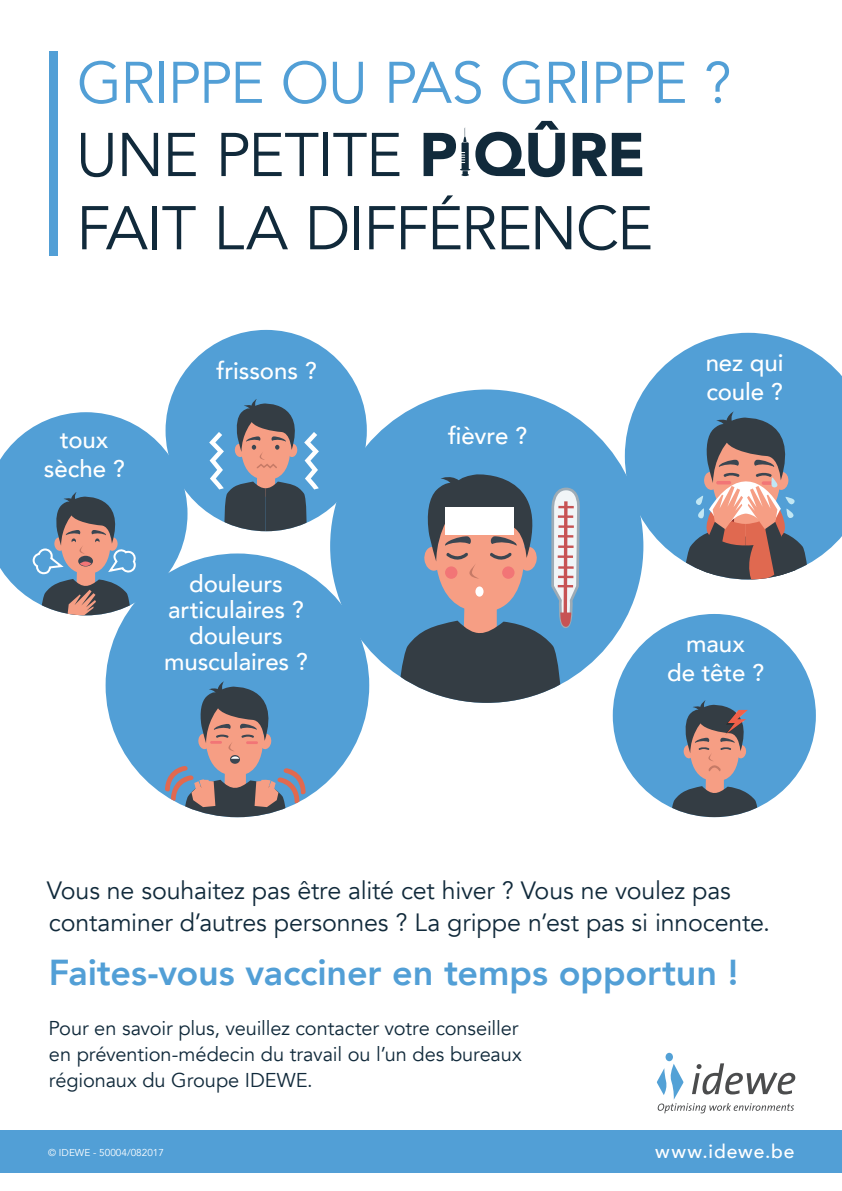
<style>
.page{position:relative;width:842px;height:1191px;background:#fff}
.page>*{position:absolute;margin:0;border:0;box-sizing:border-box;transform-origin:0 0}
.t1{font:61px/73.2px "Avenir";letter-spacing:-.025em;color:#112a3b}
.t2{font:58px "Avenir";letter-spacing:-.03em;color:#529fd6}
.t3{font:800 36px "Avenir";letter-spacing:-.005em;color:#529fd6}
.t4{font:25px/32px "Avenir";letter-spacing:-.005em;color:#112a3b}
.t5{font:500 24px/28.8px "Avenir";letter-spacing:-.005em;color:#fff;text-align:center}
.t6{font:20px/26px "Avenir";letter-spacing:-.005em;color:#112a3b}
.t7{font:500 19.2px "Avenir";letter-spacing:.05em;color:#fff}
.t8{font:10px "Avenir";color:#fff}
.s1{font-weight:900}
</style>
<div class="page">
<svg style="left:625px;top:333px;width:217px;height:245px;fill:#529fd6"></svg>
<svg style="left:682px;top:411px;width:127px;height:168px;background:#7e8393"></svg>
<svg style="left:657px;top:1052px;width:138px;height:61px"></svg>
<div style="left:0;top:1129px;width:842px;height:43px;background:#529fd6"></div>
<div style="left:49px;top:52px;width:8px;height:204px;background:#529fd6"></div>
<svg style="left:0;top:412px;width:188px;height:203px;background:#70a0c5"></svg>
<div style="left:166px;top:330px;width:201px;height:201px;background:#529fd6;border-radius:50%"></div>
<svg style="left:209px;top:399px;width:110px;height:132px"></svg>
<div style="left:330px;top:389px;width:313px;height:314px;background:#529fd6;border-radius:50%"></div>
<div style="left:613px;top:614px;width:203px;height:203px;background:#529fd6;border-radius:50%"></div>
<svg style="left:669px;top:700px;width:91px;height:117px"></svg>
<div style="left:106px;top:553px;width:263px;height:264px;background:#529fd6;border-radius:50%"></div>
<svg style="left:165px;top:681px;width:141px;height:136px"></svg>
<svg style="left:397px;top:389px;width:184px;height:314px"></svg>
<div style="left:445px;top:566px;width:12px;height:13px;background:#f27576;border-radius:50%"></div>
<div style="left:502px;top:566px;width:12px;height:13px;background:#f27576;border-radius:50%"></div>
<svg style="left:460px;top:127px;width:10px;height:49px"></svg>
<h2 class="t2" style="left:77px;top:48px;width:656px">GRIPPE OU PAS GRIPPE ?</h2>
<h1 class="t1" style="left:76px;top:120px;width:579px">UNE PETITE <span class="s1">P QÛRE<br></span>FAIT LA DIFFÉRENCE</h1>
<p class="t5" style="left:44px;top:424px;width:82px">toux sèche ?</p>
<p class="t5" style="left:217px;top:355px;width:102px">frissons ?</p>
<p class="t5" style="left:164px;top:569px;width:145px;line-height:26px">douleurs articulaires ? douleurs musculaires ?</p>
<p class="t5" style="left:448px;top:419px;width:80px">fièvre ?</p>
<p class="t5" style="left:706px;top:347px;width:79px;text-align:left">nez qui coule ?</p>
<p class="t5" style="left:667px;top:628px;width:99px">maux<br>de tête ?</p>
<p class="t4" style="left:47px;top:875px;width:725px">Vous ne souhaitez pas être alité cet hiver ? Vous ne voulez pas contaminer d’autres personnes ? La grippe n’est pas si innocente.</p>
<h3 class="t3" style="left:49px;top:944px;width:691px">Faites-vous vacciner en temps opportun !</h3>
<p class="t6" style="left:49px;top:1015px;width:475px">Pour en savoir plus, veuillez contacter votre conseiller en prévention-médecin du travail ou l’un des bureaux régionaux du Groupe IDEWE.</p>
<p class="t8" style="left:48px;top:1146px;width:117px">© IDEWE - 50004/082017</p>
<p class="t7" style="left:655px;top:1135px;width:141px">www.idewe.be</p>
</div>
